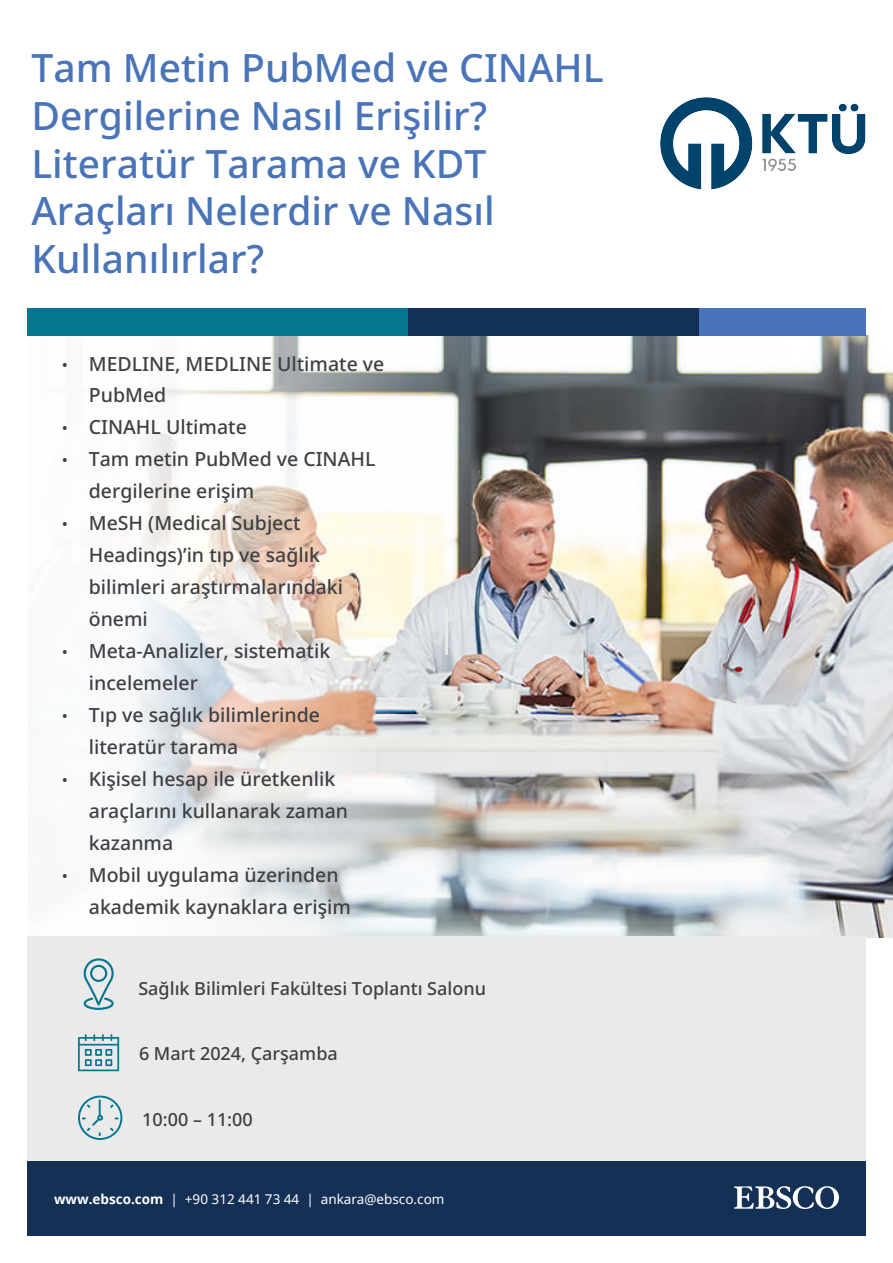
<style>
.page{position:relative;width:893px;height:1263px;background:#fff}
.page>*{position:absolute;margin:0;border:0;box-sizing:border-box;transform-origin:0 0}
.t1{font:500 39px/47.8px "Noto Sans";color:#4974b9}
.t2{font:500 19.5px/32px "Noto Sans";color:#3e4043}
.t3{font:500 18px "Noto Sans";color:#3d3f42}
.t4{font:13.5px "Noto Sans";color:#fff}
.s1{font-weight:400;font-size:16.5px}
.s2{font-weight:700}
</style>
<div class="page">
<img style="left:423px;top:336px;width:470px;height:601px">
<svg style="left:133px;top:336px;width:290px;height:600px"></svg>
<div style="left:27px;top:309px;width:381px;height:27px;background:#04768e"></div>
<div style="left:27px;top:936px;width:839px;height:225px;background:#eaeaea"></div>
<div style="left:621px;top:309px;width:245px;height:27px;background:#4974b9"></div>
<div style="left:408px;top:309px;width:291px;height:27px;background:#133055"></div>
<svg style="left:83px;top:958px;width:31px;height:52px"></svg>
<svg style="left:78px;top:1034px;width:41px;height:37px"></svg>
<svg style="left:78px;top:1095px;width:44px;height:45px"></svg>
<div style="left:27px;top:1161px;width:839px;height:75px;background:#143055"></div>
<svg style="left:734px;top:1186px;width:105px;height:23px"></svg>
<img style="left:446px;top:610px;width:1px;height:43px">
<img style="left:660px;top:97px;width:206px;height:93px">
<h1 class="t1" style="left:31px;top:45px;width:574px">Tam Metin PubMed ve CINAHL<br>Dergilerine Nasıl Erişilir?<br>Literatür Tarama ve KDT<br>Araçları Nelerdir ve Nasıl<br>Kullanılırlar?</h1>
<p class="t2" style="left:89px;top:348px;width:297px;text-indent:-27px"><span class="s1">•</span> MEDLINE, MEDLINE Ultimate ve<br>PubMed</p>
<p class="t2" style="left:62px;top:412px;width:187px"><span class="s1">•</span> CINAHL Ultimate</p>
<p class="t2" style="left:89px;top:444px;width:288px;text-indent:-27px"><span class="s1">•</span> Tam metin PubMed ve CINAHL dergilerine erişim</p>
<p class="t2" style="left:89px;top:507px;width:256px;text-indent:-27px"><span class="s1">•</span> MeSH (Medical Subject<br>Headings)’in tıp ve sağlık bilimleri araştırmalarındaki önemi</p>
<p class="t2" style="left:89px;top:635px;width:243px;text-indent:-27px"><span class="s1">•</span> Meta-Analizler, sistematik incelemeler</p>
<p class="t2" style="left:89px;top:699px;width:233px;text-indent:-27px"><span class="s1">•</span> Tıp ve sağlık bilimlerinde literatür tarama</p>
<p class="t2" style="left:89px;top:763px;width:261px;text-indent:-27px"><span class="s1">•</span> Kişisel hesap ile üretkenlik araçlarını kullanarak zaman kazanma</p>
<p class="t2" style="left:89px;top:859px;width:264px;text-indent:-27px"><span class="s1">•</span> Mobil uygulama üzerinden akademik kaynaklara erişim</p>
<p class="t3" style="left:138px;top:976px;width:349px">Sağlık Bilimleri Fakültesi Toplantı Salonu</p>
<p class="t3" style="left:139px;top:1041px;width:200px">6 Mart 2024, Çarşamba</p>
<p class="t3" style="left:142px;top:1107px;width:112px">10:00 – 11:00</p>
<p class="t4" style="left:54px;top:1189px;width:392px"><span class="s2">www.ebsco.com</span> | +90 312 441 73 44 | ankara@ebsco.com</p>
</div>
